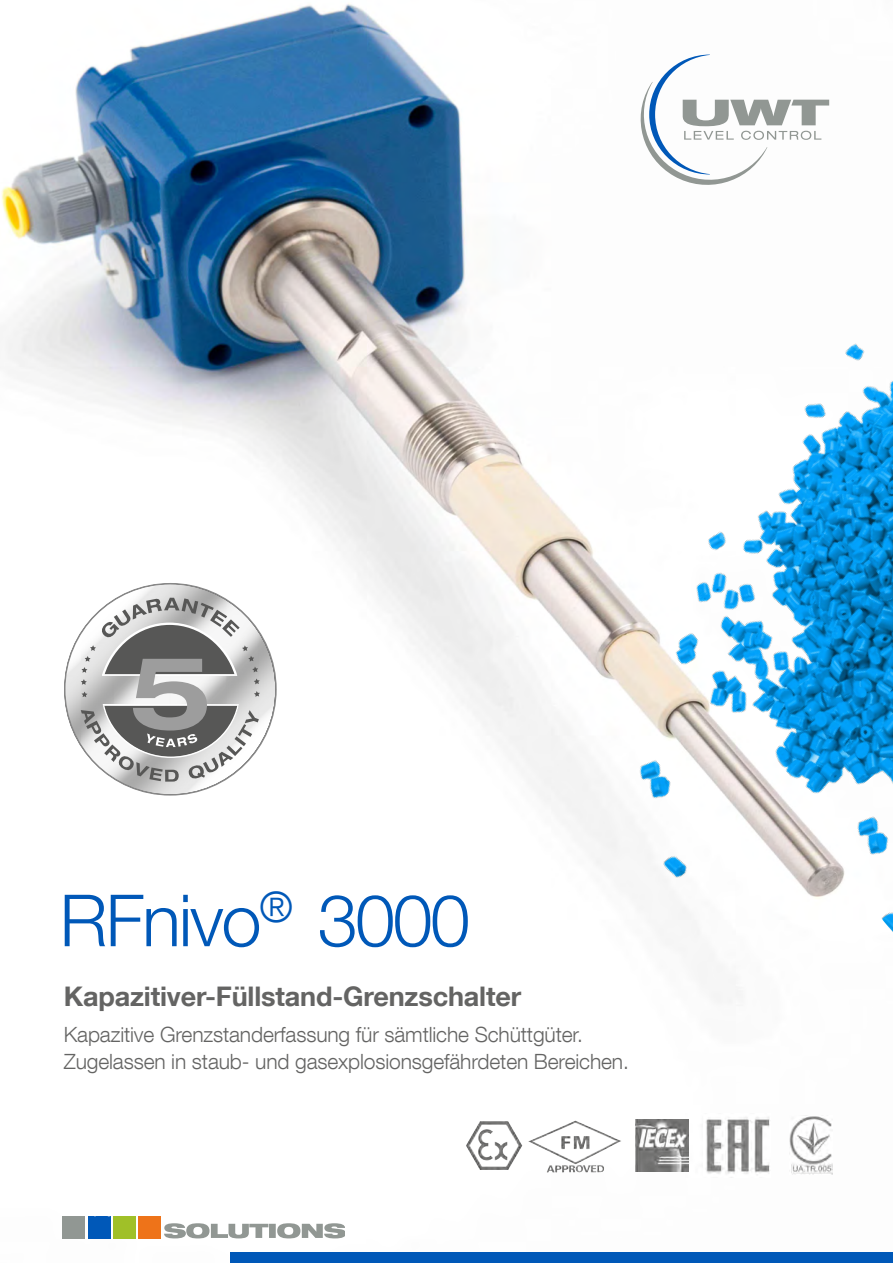
<style>
.page{position:relative;width:893px;height:1263px;background:#fff}
.page>*{position:absolute;margin:0;border:0;box-sizing:border-box;transform-origin:0 0}
.t1{font:300 72px "Helvetica Neue LT Com";letter-spacing:-.03em;color:#0058b8}
.t2{font:700 27px "Helvetica Neue LT Com";letter-spacing:-.005em;color:#646463}
.t3{font:300 21px/27px "Helvetica Neue LT Com";letter-spacing:-.005em;color:#646463}
</style>
<div class="page">
<img style="left:1px;top:3px;width:832px;height:1236px">
<img style="left:588px;top:311px;width:305px;height:621px">
<img style="left:580px;top:731px;width:170px;height:183px">
<div style="left:63px;top:1216px;width:22px;height:22px;background:#919793"></div>
<div style="left:88px;top:1216px;width:22px;height:22px;background:#0058b8"></div>
<div style="left:113px;top:1216px;width:23px;height:22px;background:#a0c028"></div>
<div style="left:139px;top:1216px;width:22px;height:22px;background:#ee7319"></div>
<svg style="left:164px;top:1223px;width:180px;height:15px"></svg>
<div style="left:230px;top:1252px;width:663px;height:11px;background:#0058b8"></div>
<svg style="left:631px;top:55px;width:198px;height:136px"></svg>
<img style="left:685px;top:1114px;width:85px;height:64px">
<img style="left:466px;top:1121px;width:14px;height:35px">
<img style="left:552px;top:1121px;width:23px;height:10px">
<img style="left:636px;top:1119px;width:53px;height:52px">
<img style="left:789px;top:1116px;width:43px;height:58px">
<svg style="left:64px;top:583px;width:212px;height:212px"></svg>
<h1 class="t1" style="left:60px;top:876px;width:412px">RFnivo<sup>®</sup> 3000</h1>
<p class="t2" style="left:64px;top:979px;width:459px">Kapazitiver-Füllstand-Grenzschalter</p>
<p class="t3" style="left:64px;top:1020px;width:567px">Kapazitive Grenzstanderfassung für sämtliche Schüttgüter.<br>Zugelassen in staub- und gasexplosionsgefährdeten Bereichen.</p>
</div>
